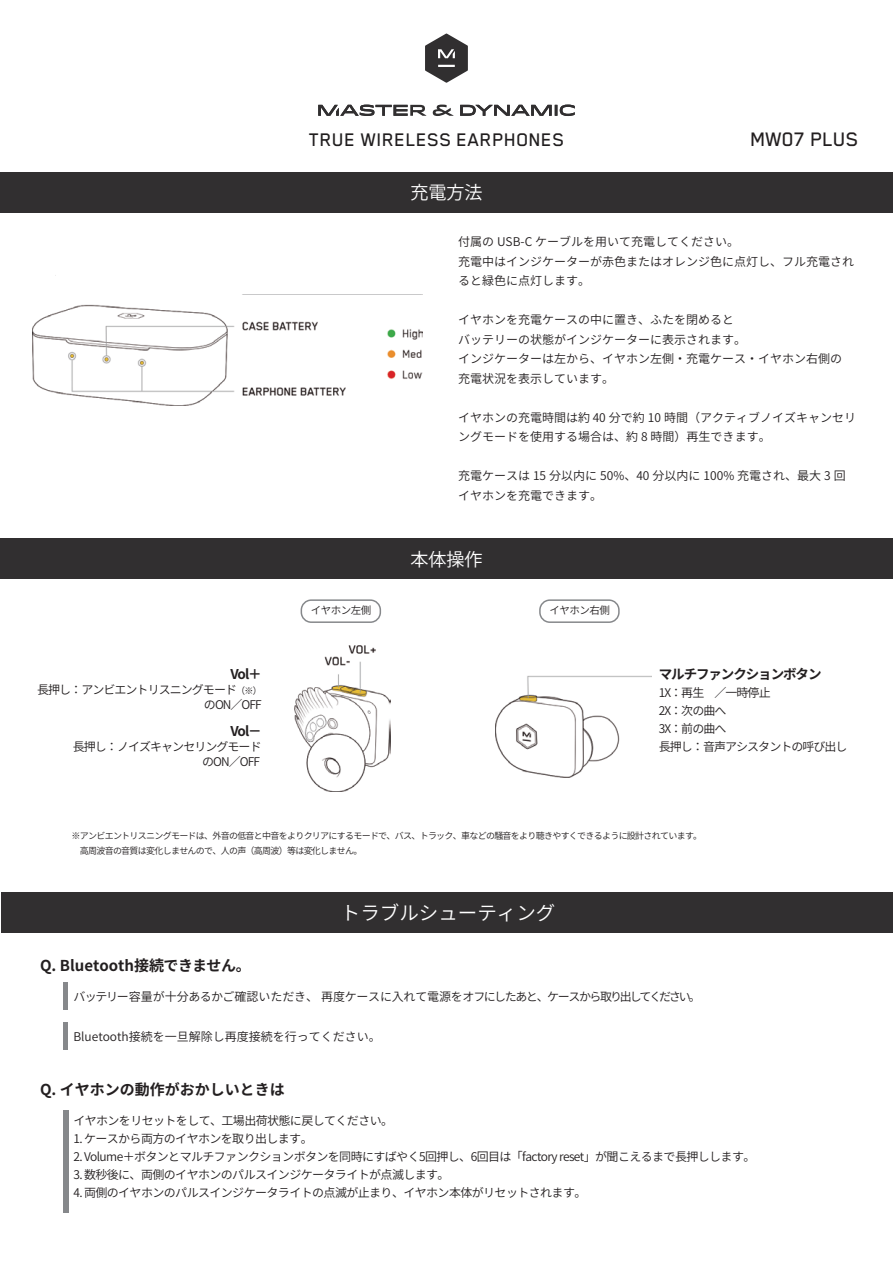
<style>
.page{position:relative;width:893px;height:1263px;background:#fff}
.page>*{position:absolute;margin:0;border:0;box-sizing:border-box;transform-origin:0 0}
.t1{font:500 22.5px "Blender Pro";color:#231f20}
.t2{font:500 21px "Blender Pro";letter-spacing:.02em;color:#201d1e}
.t3{font:600 19.5px "Noto Sans CJ Kjp";color:#fff}
.t4{font:18px "Koz Go Pr 6 N";color:#fff}
.t5{font:700 15px "Noto Sans CJ Kjp";color:#231f20}
.t6{font:700 13.5px "Noto Sans CJ Kjp";letter-spacing:-.08em;color:#231f20}
.t7{font:600 12px/19.5px "Noto Sans CJ Kjp";color:#231f20}
.t8{font:600 12px "Noto Sans CJ Kjp";letter-spacing:-.05em;color:#231f20}
.t9{font:600 12px/18px "Noto Sans CJ Kjp";letter-spacing:-.08em;color:#231f20;text-align:right}
.t10{font:600 12px "Noto Sans CJ Kjp";letter-spacing:-.045em;color:#231f20}
.t11{font:600 10.5px "Noto Sans CJ Kjp";letter-spacing:-.05em;color:#231f20}
.t12{font:600 9px/15px "Noto Sans CJ Kjp";letter-spacing:-.08em;color:#231f20}
.s1{font-size:9px}
</style>
<div class="page">
<svg style="left:433px;top:105px;width:21px;height:11px"></svg>
<svg style="left:425px;top:34px;width:43px;height:49px"></svg>
<svg style="left:460px;top:105px;width:115px;height:11px"></svg>
<svg style="left:318px;top:105px;width:108px;height:11px"></svg>
<div style="left:0;top:172px;width:893px;height:40px;background:#312f30"></div>
<div style="left:0;top:538px;width:893px;height:41px;background:#312f30"></div>
<img style="left:32px;top:294px;width:391px;height:111px">
<img style="left:496px;top:675px;width:155px;height:103px">
<img style="left:294px;top:645px;width:96px;height:146px">
<div style="left:2px;top:892px;width:891px;height:41px;background:#312f30"></div>
<div style="left:63px;top:982px;width:5px;height:27px;background:#86888b"></div>
<div style="left:63px;top:1023px;width:5px;height:27px;background:#86888b"></div>
<div style="left:63px;top:1110px;width:5px;height:102px;background:#86888b"></div>
<div style="left:539px;top:599px;width:81px;height:24px;border:2px solid #86888b;border-radius:10px"></div>
<div style="left:301px;top:599px;width:80px;height:24px;border:2px solid #86888b;border-radius:10px"></div>
<h2 class="t2" style="left:309px;top:128px;width:257px">TRUE WIRELESS EARPHONES</h2>
<h1 class="t1" style="left:751px;top:127px;width:110px">MW07 PLUS</h1>
<h3 class="t4" style="left:410px;top:183px;width:73px">充電方法</h3>
<p class="t7" style="left:458px;top:232px;width:397px">付属の USB-C ケーブルを用いて充電してください。<br>充電中はインジケーターが赤色またはオレンジ色に点灯し、フル充電されると緑色に点灯します。</p>
<p class="t7" style="left:458px;top:310px;width:385px">イヤホンを充電ケースの中に置き、ふたを閉めると<br>バッテリーの状態がインジケーターに表示されます。<br>インジケーターは左から、イヤホン左側・充電ケース・イヤホン右側の充電状況を表示しています。</p>
<p class="t7" style="left:458px;top:408px;width:400px">イヤホンの充電時間は約 40 分で約 10 時間（アクティブノイズキャンセリングモードを使用する場合は、約 8 時間）再生できます。</p>
<p class="t7" style="left:458px;top:466px;width:389px">充電ケースは 15 分以内に 50%、40 分以内に 100% 充電され、最大 3 回イヤホンを充電できます。</p>
<h3 class="t4" style="left:410px;top:549px;width:73px">本体操作</h3>
<p class="t6" style="left:230px;top:666px;width:33px">Vol＋</p>
<p class="t9" style="left:37px;top:682px;width:226px;line-height:15px">長押し：アンビエントリスニングモード<span class="s1">（※）</span>のON／OFF</p>
<p class="t6" style="left:230px;top:724px;width:33px">Vol－</p>
<p class="t9" style="left:73px;top:740px;width:190px;line-height:15px">長押し：ノイズキャンセリングモードのON／OFF</p>
<p class="t11" style="left:311px;top:604px;width:62px">イヤホン左側</p>
<p class="t11" style="left:549px;top:604px;width:62px">イヤホン右側</p>
<p class="t6" style="left:659px;top:666px;width:164px">マルチファンクションボタン</p>
<p class="t9" style="left:659px;top:684px;width:190px;text-align:left">1X：再生　／一時停止<br>2X：次の曲へ<br>3X：前の曲へ<br>長押し：音声アシスタントの呼び出し</p>
<p class="t12" style="left:72px;top:828px;width:632px">※アンビエントリスニングモードは、外音の低音と中音をよりクリアにするモードで、バス、トラック、車などの騒音をより聴きやすくできるように設計されています。　高周波音の音質は変化しませんので、人の声（高周波）等は変化しません。</p>
<h3 class="t3" style="left:341px;top:901px;width:216px">トラブルシューティング</h3>
<p class="t5" style="left:40px;top:957px;width:212px">Q. Bluetooth接続できません。</p>
<p class="t10" style="left:73px;top:990px;width:629px">バッテリー容量が十分あるかご確認いただき、 再度ケースに入れて電源をオフにしたあと、ケースから取り出してください。</p>
<p class="t7" style="left:73px;top:1027px;width:309px">Bluetooth接続を一旦解除し再度接続を行ってください。</p>
<p class="t5" style="left:40px;top:1080px;width:246px">Q. イヤホンの動作がおかしいときは</p>
<p class="t8" style="left:73px;top:1114px;width:321px">イヤホンをリセットをして、工場出荷状態に戻してください。</p>
<p class="t8" style="left:73px;top:1132px;width:241px">1. ケースから両方のイヤホンを取り出します。</p>
<p class="t8" style="left:73px;top:1150px;width:684px">2. Volume＋ボタンとマルチファンクションボタンを同時にすばやく5回押し、6回目は「factory reset」が聞こえるまで長押しします。</p>
<p class="t8" style="left:73px;top:1168px;width:378px">3. 数秒後に、両側のイヤホンのパルスインジケータライトが点滅します。</p>
<p class="t8" style="left:73px;top:1186px;width:515px">4. 両側のイヤホンのパルスインジケータライトの点滅が止まり、イヤホン本体がリセットされます。</p>
</div>
